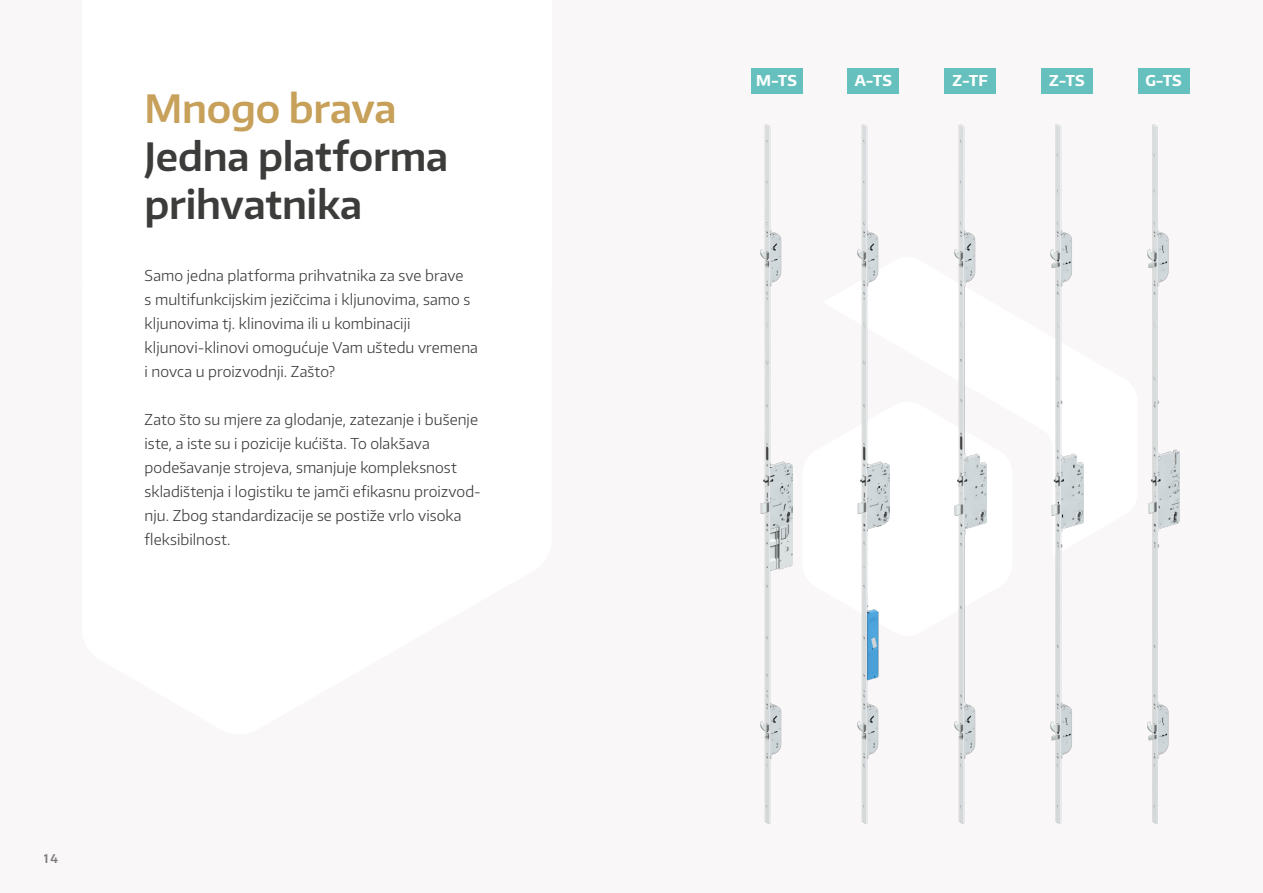
<style>
.page{position:relative;width:1263px;height:893px;background:#f9f7f7}
.page>*{position:absolute;margin:0;border:0;box-sizing:border-box;transform-origin:0 0}
.t1{font:600 39px/48px "Encode Sans Normal";letter-spacing:-.005em;color:#3c3c3b}
.t2{font:600 39px "Encode Sans Normal";letter-spacing:-.005em;color:#c7a05a}
.t3{font:300 15px/24px "Encode Sans Normal";letter-spacing:.005em;color:#3c3c3b}
.t4{font:700 15px "Encode Sans Normal";color:#fff}
.t5{font:600 12px "Encode Sans Normal";color:#000}
</style>
<div class="page">
<div style="left:82px;top:0;width:470px;height:285px;background:#fff"></div>
<img style="left:761px;top:125px;width:32px;height:698px">
<img style="left:857px;top:125px;width:32px;height:698px">
<img style="left:1050px;top:125px;width:33px;height:698px">
<img style="left:954px;top:125px;width:32px;height:698px">
<img style="left:1147px;top:125px;width:33px;height:698px">
<div style="left:1138px;top:68px;width:51px;height:26px;background:#66c1be"></div>
<div style="left:1041px;top:68px;width:51px;height:26px;background:#66c1be"></div>
<div style="left:944px;top:68px;width:51px;height:26px;background:#66c1be"></div>
<div style="left:848px;top:68px;width:51px;height:26px;background:#66c1be"></div>
<div style="left:751px;top:68px;width:51px;height:26px;background:#66c1be"></div>
<h1 class="t2" style="left:145px;top:83px;width:254px">Mnogo brava</h1>
<h1 class="t1" style="left:145px;top:131px;width:305px">Jedna platforma prihvatnika</h1>
<p class="t3" style="left:145px;top:263px;width:335px">Samo jedna platforma prihvatnika za sve brave<br>s multifunkcijskim jezičcima i kljunovima, samo s kljunovima tj. klinovima ili u kombinaciji kljunovi-klinovi omogućuje Vam uštedu vremena i novca u proizvodnji. Zašto?</p>
<p class="t3" style="left:145px;top:407px;width:338px">Zato što su mjere za glodanje, zatezanje i bušenje iste, a iste su i pozicije kućišta. To olakšava podešavanje strojeva, smanjuje kompleksnost skladištenja i logistiku te jamči efikasnu proizvod&shy;nju. Zbog standardizacije se postiže vrlo visoka fleksibilnost.</p>
<p class="t5" style="left:44px;top:850px;width:16px">14</p>
<p class="t4" style="left:756px;top:70px;width:42px">M-TS</p>
<p class="t4" style="left:855px;top:70px;width:38px">A-TS</p>
<p class="t4" style="left:952px;top:70px;width:37px">Z-TF</p>
<p class="t4" style="left:1049px;top:70px;width:37px">Z-TS</p>
<p class="t4" style="left:1145px;top:70px;width:38px">G-TS</p>
</div>
